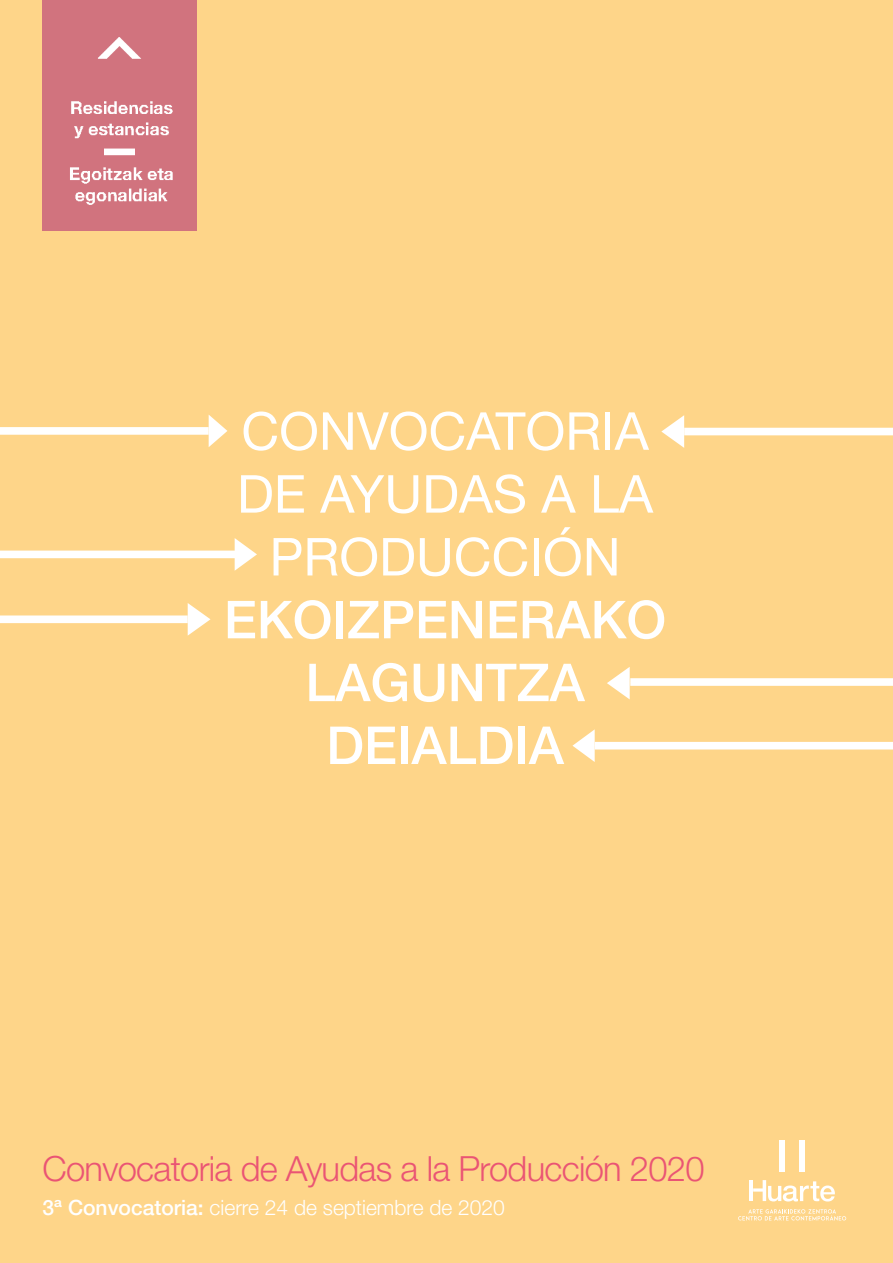
<style>
.page{position:relative;width:893px;height:1263px;background:#fed589}
.page>*{position:absolute;margin:0;border:0;box-sizing:border-box;transform-origin:0 0}
.t1{font:52.35px/62.8px "Helvetica Neue LT Pro";color:#fff;text-align:center}
.t2{font:500 52.35px/62.8px "Helvetica Neue LT Pro";color:#fff;text-align:center}
.t3{font:300 34.5px "Helvetica Neue LT Pro";letter-spacing:-.02em;color:#ea5474}
.t4{font:300 21px "Helvetica Neue LT Pro";color:#fff}
.s1{font-weight:500}
</style>
<div class="page">
<div style="left:684px;top:428px;width:209px;height:7px;background:#fff"></div>
<svg style="left:661px;top:415px;width:23px;height:33px"></svg>
<div style="left:0;top:427px;width:209px;height:8px;background:#fff"></div>
<svg style="left:209px;top:415px;width:18px;height:32px"></svg>
<div style="left:0;top:551px;width:235px;height:7px;background:#fff"></div>
<svg style="left:235px;top:538px;width:22px;height:33px"></svg>
<div style="left:595px;top:742px;width:298px;height:7px;background:#fff"></div>
<svg style="left:572px;top:729px;width:23px;height:33px"></svg>
<div style="left:630px;top:678px;width:263px;height:8px;background:#fff"></div>
<svg style="left:607px;top:667px;width:23px;height:32px"></svg>
<div style="left:0;top:615px;width:188px;height:8px;background:#fff"></div>
<svg style="left:188px;top:603px;width:22px;height:33px"></svg>
<img style="left:43px;top:0;width:154px;height:231px">
<svg style="left:738px;top:1209px;width:108px;height:12px"></svg>
<svg style="left:753px;top:1180px;width:82px;height:21px"></svg>
<hr style="left:749px;top:1180px;width:4px;height:21px;background:#fff">
<div style="left:779px;top:1140px;width:6px;height:32px;background:#fff"></div>
<div style="left:800px;top:1140px;width:5px;height:32px;background:#fff"></div>
<h1 class="t1" style="left:237px;top:398px;width:418px">CONVOCATORIA<br>DE AYUDAS A LA<br>PRODUCCIÓN</h1>
<h1 class="t2" style="left:224px;top:588px;width:444px">EKOIZPENERAKO<br>LAGUNTZA<br>DEIALDIA</h1>
<h2 class="t3" style="left:43px;top:1148px;width:664px">Convocatoria de Ayudas a la Producción 2020</h2>
<p class="t4" style="left:43px;top:1195px;width:464px"><span class="s1">3ª Convocatoria:</span> cierre 24 de septiembre de 2020</p>
</div>
